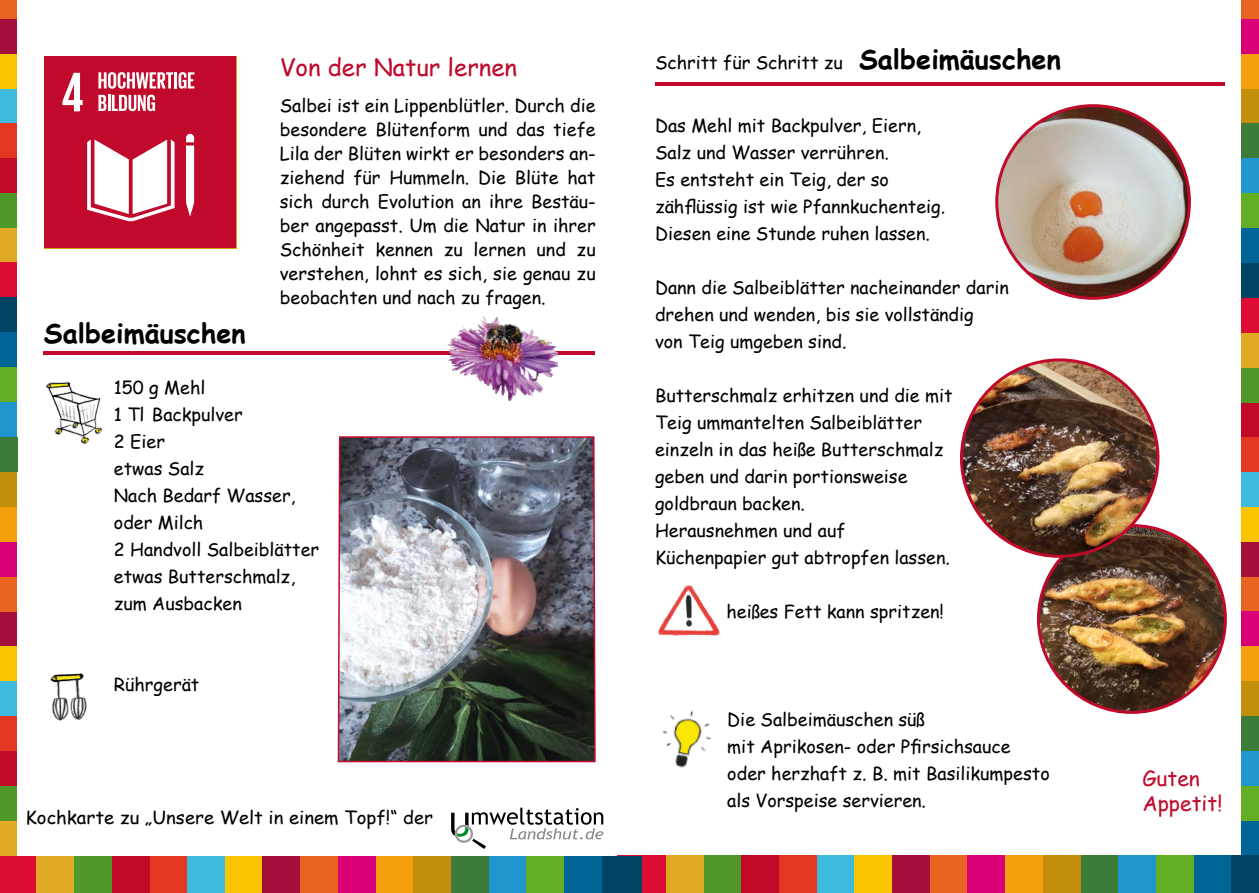
<style>
.page{position:relative;width:1259px;height:893px;background:#fff}
.page>*{position:absolute;margin:0;border:0;box-sizing:border-box;transform-origin:0 0}
.t1{font:700 27px "Comic Sans MS";color:#000}
.t2{font:24px "Comic Sans MS";color:#c1092b}
.t3{font:21px/25.2px "Comic Sans MS";color:#c1092b}
.t4{font:18px/27px "Comic Sans MS";color:#000}
.s1{font-weight:700;font-size:27px}
</style>
<div class="page">
<hr style="left:655px;top:82px;width:570px;height:3px;background:#c1092b">
<div style="left:1241px;top:0;width:18px;height:19px;background:#e96421"></div>
<div style="left:1241px;top:19px;width:18px;height:35px;background:#da0076"></div>
<div style="left:1241px;top:54px;width:18px;height:35px;background:#f59f0e"></div>
<div style="left:1241px;top:89px;width:18px;height:34px;background:#c38e0b"></div>
<div style="left:1241px;top:123px;width:18px;height:35px;background:#3c7b38"></div>
<div style="left:1241px;top:158px;width:18px;height:35px;background:#2195ce"></div>
<div style="left:1241px;top:193px;width:18px;height:35px;background:#64ae24"></div>
<div style="left:1241px;top:228px;width:18px;height:35px;background:#006597"></div>
<div style="left:1241px;top:263px;width:18px;height:35px;background:#004465"></div>
<div style="left:1241px;top:298px;width:18px;height:35px;background:#dc0c33"></div>
<div style="left:1241px;top:333px;width:18px;height:35px;background:#e1aa25"></div>
<div style="left:1241px;top:368px;width:18px;height:35px;background:#4f982a"></div>
<div style="left:1241px;top:403px;width:18px;height:34px;background:#c20927"></div>
<div style="left:1241px;top:437px;width:18px;height:35px;background:#e43721"></div>
<div style="left:1241px;top:472px;width:18px;height:35px;background:#3ebade"></div>
<div style="left:1241px;top:507px;width:18px;height:35px;background:#f9c400"></div>
<div style="left:1241px;top:542px;width:18px;height:35px;background:#a40f3c"></div>
<div style="left:1241px;top:577px;width:18px;height:35px;background:#e96421"></div>
<div style="left:1241px;top:611px;width:18px;height:35px;background:#da0076"></div>
<div style="left:1241px;top:646px;width:18px;height:35px;background:#f59f0e"></div>
<div style="left:1241px;top:681px;width:18px;height:35px;background:#c38e0b"></div>
<div style="left:1241px;top:716px;width:18px;height:35px;background:#3c7b38"></div>
<div style="left:1241px;top:751px;width:18px;height:35px;background:#2195ce"></div>
<div style="left:1241px;top:786px;width:18px;height:35px;background:#64ae24"></div>
<div style="left:1241px;top:821px;width:18px;height:35px;background:#006597"></div>
<div style="left:628px;top:856px;width:38px;height:37px;background:#dc0c33"></div>
<div style="left:666px;top:856px;width:38px;height:37px;background:#e1aa25"></div>
<div style="left:704px;top:856px;width:37px;height:37px;background:#4f982a"></div>
<div style="left:741px;top:856px;width:38px;height:37px;background:#c20927"></div>
<div style="left:779px;top:856px;width:38px;height:37px;background:#e43721"></div>
<div style="left:817px;top:856px;width:37px;height:37px;background:#3ebade"></div>
<div style="left:854px;top:856px;width:38px;height:37px;background:#f9c400"></div>
<div style="left:892px;top:856px;width:38px;height:37px;background:#a40f3c"></div>
<div style="left:930px;top:856px;width:37px;height:37px;background:#e96421"></div>
<div style="left:967px;top:856px;width:38px;height:37px;background:#da0076"></div>
<div style="left:1005px;top:856px;width:38px;height:37px;background:#f59f0e"></div>
<div style="left:1043px;top:856px;width:37px;height:37px;background:#c38e0b"></div>
<div style="left:1080px;top:856px;width:38px;height:37px;background:#3c7b38"></div>
<div style="left:1118px;top:856px;width:38px;height:37px;background:#2195ce"></div>
<div style="left:1156px;top:856px;width:37px;height:37px;background:#64ae24"></div>
<div style="left:1193px;top:856px;width:38px;height:37px;background:#006597"></div>
<div style="left:1231px;top:856px;width:28px;height:37px;background:#004465"></div>
<hr style="left:44px;top:352px;width:551px;height:3px;background:#c1092b">
<div style="left:44px;top:57px;width:191px;height:191px;background:#c1092b"></div>
<svg style="left:62px;top:73px;width:21px;height:38px"></svg>
<svg style="left:186px;top:134px;width:8px;height:83px"></svg>
<svg style="left:87px;top:139px;width:87px;height:82px"></svg>
<svg style="left:98px;top:72px;width:96px;height:17px"></svg>
<svg style="left:98px;top:95px;width:57px;height:16px"></svg>
<svg style="left:451px;top:808px;width:152px;height:41px"></svg>
<div style="left:0;top:856px;width:37px;height:37px;background:#dc0c33"></div>
<div style="left:37px;top:856px;width:37px;height:37px;background:#e1aa25"></div>
<div style="left:74px;top:856px;width:38px;height:37px;background:#4f982a"></div>
<div style="left:112px;top:856px;width:38px;height:37px;background:#c20927"></div>
<div style="left:150px;top:856px;width:37px;height:37px;background:#e43721"></div>
<div style="left:187px;top:856px;width:38px;height:37px;background:#3ebade"></div>
<div style="left:225px;top:856px;width:38px;height:37px;background:#f9c400"></div>
<div style="left:263px;top:856px;width:37px;height:37px;background:#a40f3c"></div>
<div style="left:300px;top:856px;width:38px;height:37px;background:#e96421"></div>
<div style="left:338px;top:856px;width:38px;height:37px;background:#da0076"></div>
<div style="left:376px;top:856px;width:37px;height:37px;background:#f59f0e"></div>
<div style="left:413px;top:856px;width:38px;height:37px;background:#c38e0b"></div>
<div style="left:451px;top:856px;width:38px;height:37px;background:#3c7b38"></div>
<div style="left:489px;top:856px;width:37px;height:37px;background:#2195ce"></div>
<div style="left:526px;top:856px;width:38px;height:37px;background:#64ae24"></div>
<div style="left:564px;top:856px;width:38px;height:37px;background:#006597"></div>
<div style="left:602px;top:856px;width:38px;height:37px;background:#004465"></div>
<hr style="left:638px;top:856px;width:4px;height:37px;background:#004465">
<img style="left:46px;top:381px;width:57px;height:64px">
<div style="left:0;top:821px;width:17px;height:35px;background:#e1aa25"></div>
<div style="left:0;top:786px;width:17px;height:35px;background:#4f982a"></div>
<div style="left:0;top:751px;width:17px;height:35px;background:#c20927"></div>
<div style="left:0;top:716px;width:17px;height:35px;background:#e43721"></div>
<div style="left:0;top:681px;width:17px;height:35px;background:#3ebade"></div>
<div style="left:0;top:646px;width:17px;height:35px;background:#f9c400"></div>
<div style="left:0;top:611px;width:17px;height:35px;background:#a40f3c"></div>
<div style="left:0;top:577px;width:17px;height:34px;background:#e96421"></div>
<div style="left:0;top:542px;width:17px;height:35px;background:#da0076"></div>
<div style="left:0;top:507px;width:17px;height:35px;background:#f59f0e"></div>
<div style="left:0;top:472px;width:17px;height:35px;background:#c38e0b"></div>
<div style="left:0;top:437px;width:17px;height:35px;background:#3c7b38"></div>
<div style="left:0;top:402px;width:17px;height:35px;background:#2195ce"></div>
<div style="left:0;top:367px;width:17px;height:35px;background:#64ae24"></div>
<div style="left:0;top:332px;width:17px;height:35px;background:#006597"></div>
<div style="left:0;top:297px;width:17px;height:35px;background:#004465"></div>
<div style="left:0;top:262px;width:17px;height:35px;background:#dc0c33"></div>
<div style="left:0;top:227px;width:17px;height:35px;background:#e1aa25"></div>
<div style="left:0;top:193px;width:17px;height:34px;background:#4f982a"></div>
<div style="left:0;top:158px;width:17px;height:35px;background:#c20927"></div>
<div style="left:0;top:123px;width:17px;height:35px;background:#e43721"></div>
<div style="left:0;top:88px;width:17px;height:35px;background:#3ebade"></div>
<div style="left:0;top:54px;width:17px;height:34px;background:#f9c400"></div>
<div style="left:0;top:19px;width:17px;height:35px;background:#a40f3c"></div>
<div style="left:0;top:0;width:17px;height:19px;background:#e96421"></div>
<img style="left:50px;top:673px;width:37px;height:48px">
<img style="left:337px;top:436px;width:259px;height:327px">
<img style="left:447px;top:316px;width:110px;height:85px">
<img style="left:657px;top:585px;width:63px;height:51px">
<img style="left:1038px;top:525px;width:187px;height:187px;border-radius:93px">
<img style="left:961px;top:360px;width:197px;height:196px;border-radius:98px">
<img style="left:996px;top:106px;width:193px;height:192px;border-radius:96px">
<img style="left:662px;top:710px;width:49px;height:58px">
<h2 class="t2" style="left:280px;top:49px;width:239px">Von der Natur lernen</h2>
<p class="t4" style="left:280px;top:93px;width:317px;line-height:24px;text-align:justify">Salbei ist ein Lippenblütler. Durch die besondere Blütenform und das tiefe Lila der Blüten wirkt er besonders an&shy;ziehend für Hummeln. Die Blüte hat sich durch Evolution an ihre Bestäu&shy;ber angepasst. Um die Natur in ihrer Schönheit kennen zu lernen und zu verstehen, lohnt es sich, sie genau zu beobachten und nach zu fragen.</p>
<h1 class="t1" style="left:44px;top:313px;width:203px">Salbeimäuschen</h1>
<p class="t4" style="left:114px;top:373px;width:207px">150 g Mehl<br>1 Tl Backpulver<br>2 Eier<br>etwas Salz<br>Nach Bedarf Wasser, oder Milch<br>2 Handvoll Salbeiblätter etwas Butterschmalz, zum Ausbacken</p>
<p class="t4" style="left:114px;top:670px;width:87px">Rührgerät</p>
<p class="t4" style="left:26px;top:804px;width:409px">Kochkarte zu „Unsere Welt in einem Topf!“ der</p>
<p class="t4" style="left:655px;top:48px;width:407px">Schritt für Schritt zu <span class="s1">Salbeimäuschen</span></p>
<p class="t4" style="left:655px;top:111px;width:292px">Das Mehl mit Backpulver, Eiern,<br>Salz und Wasser verrühren.<br>Es entsteht ein Teig, der so zähflüssig ist wie Pfannkuchenteig.<br>Diesen eine Stunde ruhen lassen.</p>
<p class="t4" style="left:655px;top:273px;width:355px">Dann die Salbeiblätter nacheinander darin drehen und wenden, bis sie vollständig<br>von Teig umgeben sind.</p>
<p class="t4" style="left:655px;top:381px;width:299px">Butterschmalz erhitzen und die mit<br>Teig ummantelten Salbeiblätter einzeln in das heiße Butterschmalz geben und darin portionsweise goldbraun backen.<br>Herausnehmen und auf<br>Küchenpapier gut abtropfen lassen.</p>
<p class="t4" style="left:726px;top:597px;width:219px">heißes Fett kann spritzen!</p>
<p class="t4" style="left:727px;top:705px;width:324px">Die Salbeimäuschen süß<br>mit Aprikosen- oder Pfirsichsauce oder herzhaft z. B. mit Basilikumpesto als Vorspeise servieren.</p>
<p class="t3" style="left:1142px;top:765px;width:81px">Guten<br>Appetit!</p>
</div>
